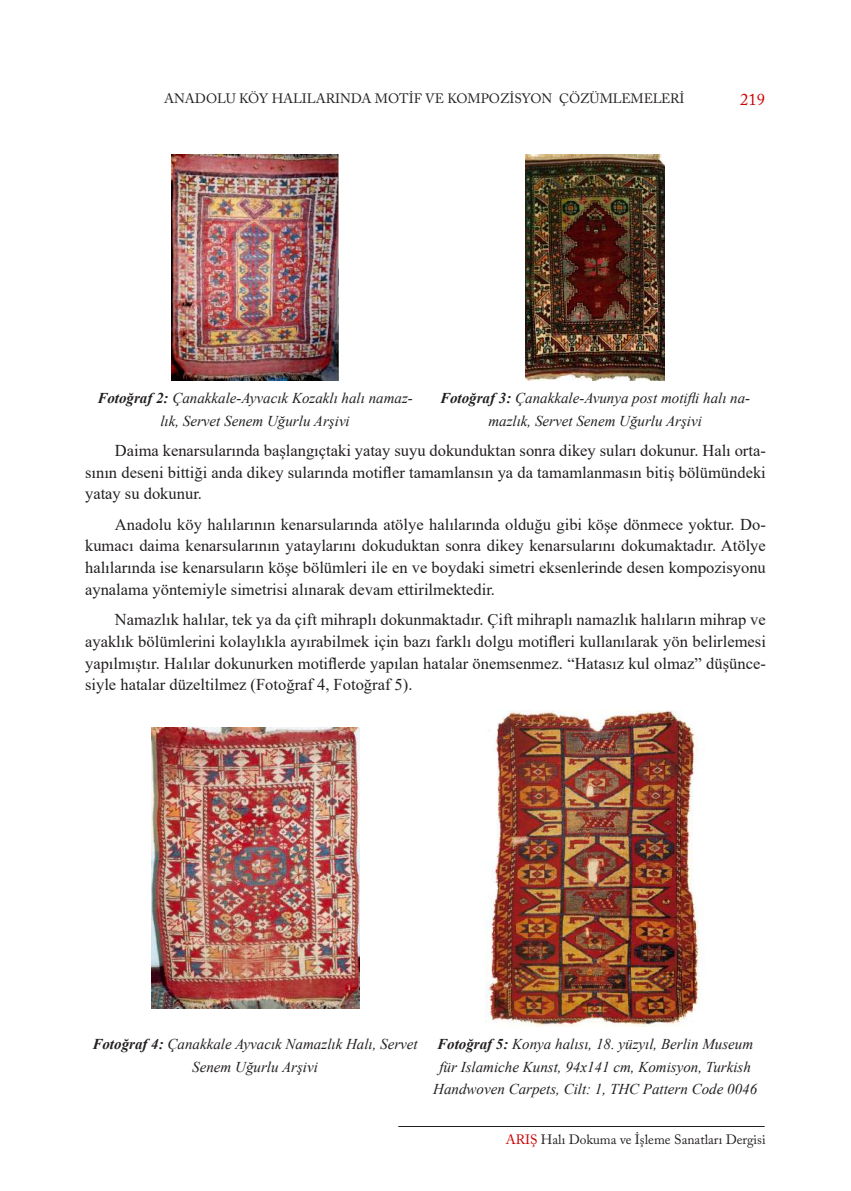
<style>
.page{position:relative;width:851px;height:1191px;background:#fff}
.page>*{position:absolute;margin:0;border:0;box-sizing:border-box;transform-origin:0 0}
.t1{font:16.5px/21.8px "Times New Roman";color:#231f20;text-align:justify}
.t2{font:16.5px "Adobe Caslon Pro";color:#c00}
.t3{font:italic 15px/22.5px "Times New Roman";color:#231f20;text-align:center}
.t4{font:13.5px "Adobe Caslon Pro";color:#231f20}
.s1{font-weight:700}
.s2{color:#c00}
</style>
<div class="page">
<hr style="left:398px;top:1126px;width:366px;height:1px;background:#231f20">
<img style="left:171px;top:155px;width:167px;height:225px">
<img style="left:525px;top:155px;width:139px;height:225px">
<img style="left:151px;top:727px;width:208px;height:281px">
<img style="left:485px;top:711px;width:216px;height:315px">
<p class="t4" style="left:164px;top:90px;width:521px">ANADOLU KÖY HALILARINDA MOTİF VE KOMPOZİSYON ÇÖZÜMLEMELERİ</p>
<p class="t2" style="left:740px;top:90px;width:26px">219</p>
<p class="t3" style="left:97px;top:386px;width:317px"><span class="s1">Fotoğraf 2:</span> Çanakkale-Ayvacık Kozaklı halı namaz&shy;lık, Servet Senem Uğurlu Arşivi</p>
<p class="t3" style="left:440px;top:386px;width:311px"><span class="s1">Fotoğraf 3:</span> Çanakkale-Avunya post motifli halı na&shy;mazlık, Servet Senem Uğurlu Arşivi</p>
<p class="t1" style="left:85px;top:439px;width:682px;text-indent:30px">Daima kenarsularında başlangıçtaki yatay suyu dokunduktan sonra dikey suları dokunur. Halı orta&shy;sının deseni bittiği anda dikey sularında motifler tamamlansın ya da tamamlanmasın bitiş bölümündeki yatay su dokunur.</p>
<p class="t1" style="left:85px;top:512px;width:682px;text-indent:30px">Anadolu köy halılarının kenarsularında atölye halılarında olduğu gibi köşe dönmece yoktur. Do&shy;kumacı daima kenarsularının yataylarını dokuduktan sonra dikey kenarsularını dokumaktadır. Atölye halılarında ise kenarsuların köşe bölümleri ile en ve boydaki simetri eksenlerinde desen kompozisyonu aynalama yöntemiyle simetrisi alınarak devam ettirilmektedir.</p>
<p class="t1" style="left:85px;top:608px;width:682px;text-indent:30px">Namazlık halılar, tek ya da çift mihraplı dokunmaktadır. Çift mihraplı namazlık halıların mihrap ve ayaklık bölümlerini kolaylıkla ayırabilmek için bazı farklı dolgu motifleri kullanılarak yön belirlemesi yapılmıştır. Halılar dokunurken motiflerde yapılan hatalar önemsenmez. “Hatasız kul olmaz” düşünce&shy;siyle hatalar düzeltilmez (Fotoğraf 4, Fotoğraf 5).</p>
<p class="t3" style="left:92px;top:1032px;width:327px"><span class="s1">Fotoğraf 4:</span> Çanakkale Ayvacık Namazlık Halı, Servet<br>Senem Uğurlu Arşivi</p>
<p class="t3" style="left:433px;top:1032px;width:325px"><span class="s1">Fotoğraf 5:</span> Konya halısı, 18. yüzyıl, Berlin Museum für Islamiche Kunst, 94x141 cm, Komisyon, Turkish<br>Handwoven Carpets, Cilt: 1, THC Pattern Code 0046</p>
<p class="t4" style="left:505px;top:1131px;width:261px"><span class="s2">ARIŞ</span> Halı Dokuma ve İşleme Sanatları Dergisi</p>
</div>
